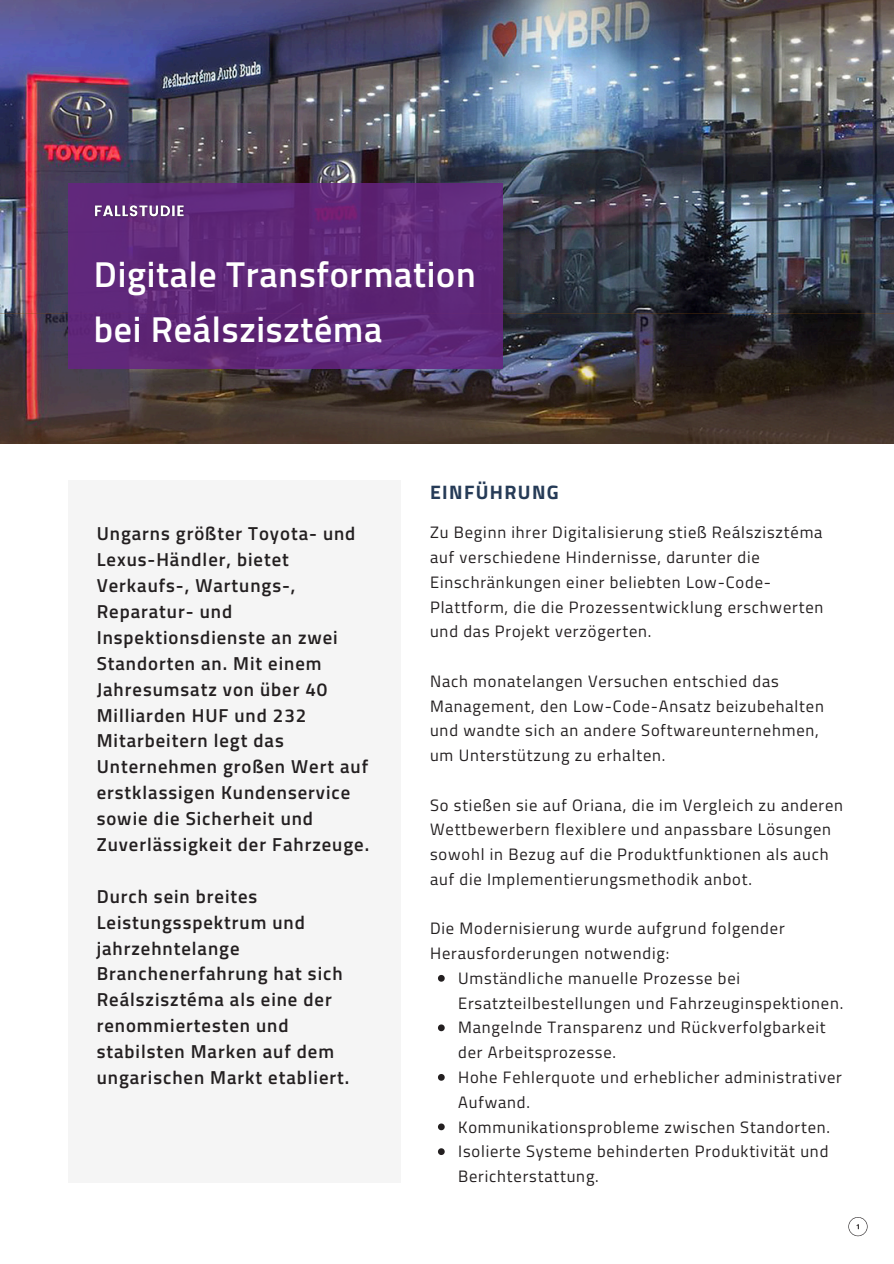
<style>
.page{position:relative;width:894px;height:1264px;background:#fff}
.page>*{position:absolute;margin:0;border:0;box-sizing:border-box;transform-origin:0 0}
.t1{font:600 36px/55.2px "Titillium Web";letter-spacing:.02em;color:#fff}
.t2{font:700 19.5px "Titillium Web";letter-spacing:.07em;color:#263b57}
.t3{font:600 18.75px/25.8px "Titillium Web";letter-spacing:.05em;color:#231f20}
.t4{font:16.5px/24.8px "Titillium Web";letter-spacing:.05em;color:#231f20}
</style>
<div class="page">
<div style="left:68px;top:480px;width:332px;height:702px;background:#f1f1f1"></div>
<svg style="left:848px;top:1217px;width:19px;height:19px"></svg>
<img style="left:0;top:49px;width:893px;height:265px">
<img style="left:0;top:314px;width:893px;height:129px">
<img style="left:0;top:0;width:893px;height:49px">
<svg style="left:68px;top:184px;width:434px;height:185px;background:#5f2779"></svg>
<svg style="left:438px;top:975px;width:6px;height:6px"></svg>
<svg style="left:438px;top:1024px;width:6px;height:7px"></svg>
<svg style="left:438px;top:1074px;width:6px;height:6px"></svg>
<svg style="left:438px;top:1123px;width:6px;height:7px"></svg>
<svg style="left:438px;top:1148px;width:6px;height:6px"></svg>
<img style="left:90px;top:198px;width:99px;height:26px">
<p class="t1" style="left:94px;top:246px;width:383px">Digitale Transformation bei Reálszisztéma</p>
<h1 class="t3" style="left:97px;top:520px;width:274px">Ungarns größter Toyota- und<br>Lexus-Händler, bietet<br>Verkaufs-, Wartungs-,<br>Reparatur- und<br>Inspektionsdienste an zwei<br>Standorten an. Mit einem<br>Jahresumsatz von über 40<br>Milliarden HUF und 232<br>Mitarbeitern legt das<br>Unternehmen großen Wert auf erstklassigen Kundenservice sowie die Sicherheit und<br>Zuverlässigkeit der Fahrzeuge.</h1>
<h3 class="t3" style="left:97px;top:882px;width:254px">Durch sein breites<br>Leistungsspektrum und jahrzehntelange<br>Branchenerfahrung hat sich<br>Reálszisztéma als eine der renommiertesten und stabilsten Marken auf dem ungarischen Markt etabliert.</h3>
<p class="t2" style="left:430px;top:477px;width:130px">EINFÜHRUNG</p>
<h3 class="t4" style="left:430px;top:519px;width:394px">Zu Beginn ihrer Digitalisierung stieß Reálszisztéma auf verschiedene Hindernisse, darunter die Einschränkungen einer beliebten Low-Code-Plattform, die die Prozessentwicklung erschwerten und das Projekt verzögerten.</h3>
<h2 class="t4" style="left:430px;top:668px;width:395px">Nach monatelangen Versuchen entschied das Management, den Low-Code-Ansatz beizubehalten und wandte sich an andere Softwareunternehmen, um Unterstützung zu erhalten.</h2>
<p class="t4" style="left:430px;top:792px;width:414px">So stießen sie auf Oriana, die im Vergleich zu anderen Wettbewerbern flexiblere und anpassbare Lösungen sowohl in Bezug auf die Produktfunktionen als auch auf die Implementierungsmethodik anbot.</p>
<p class="t4" style="left:430px;top:915px;width:356px">Die Modernisierung wurde aufgrund folgender<br>Herausforderungen notwendig:</p>
<p class="t4" style="left:458px;top:965px;width:386px">Umständliche manuelle Prozesse bei<br>Ersatzteilbestellungen und Fahrzeuginspektionen.</p>
<p class="t4" style="left:458px;top:1014px;width:369px">Mangelnde Transparenz und Rückverfolgbarkeit der Arbeitsprozesse.</p>
<p class="t4" style="left:458px;top:1064px;width:385px">Hohe Fehlerquote und erheblicher administrativer<br>Aufwand.</p>
<p class="t4" style="left:458px;top:1113px;width:373px">Kommunikationsprobleme zwischen Standorten.</p>
<p class="t4" style="left:458px;top:1138px;width:371px">Isolierte Systeme behinderten Produktivität und<br>Berichterstattung.</p>
</div>
